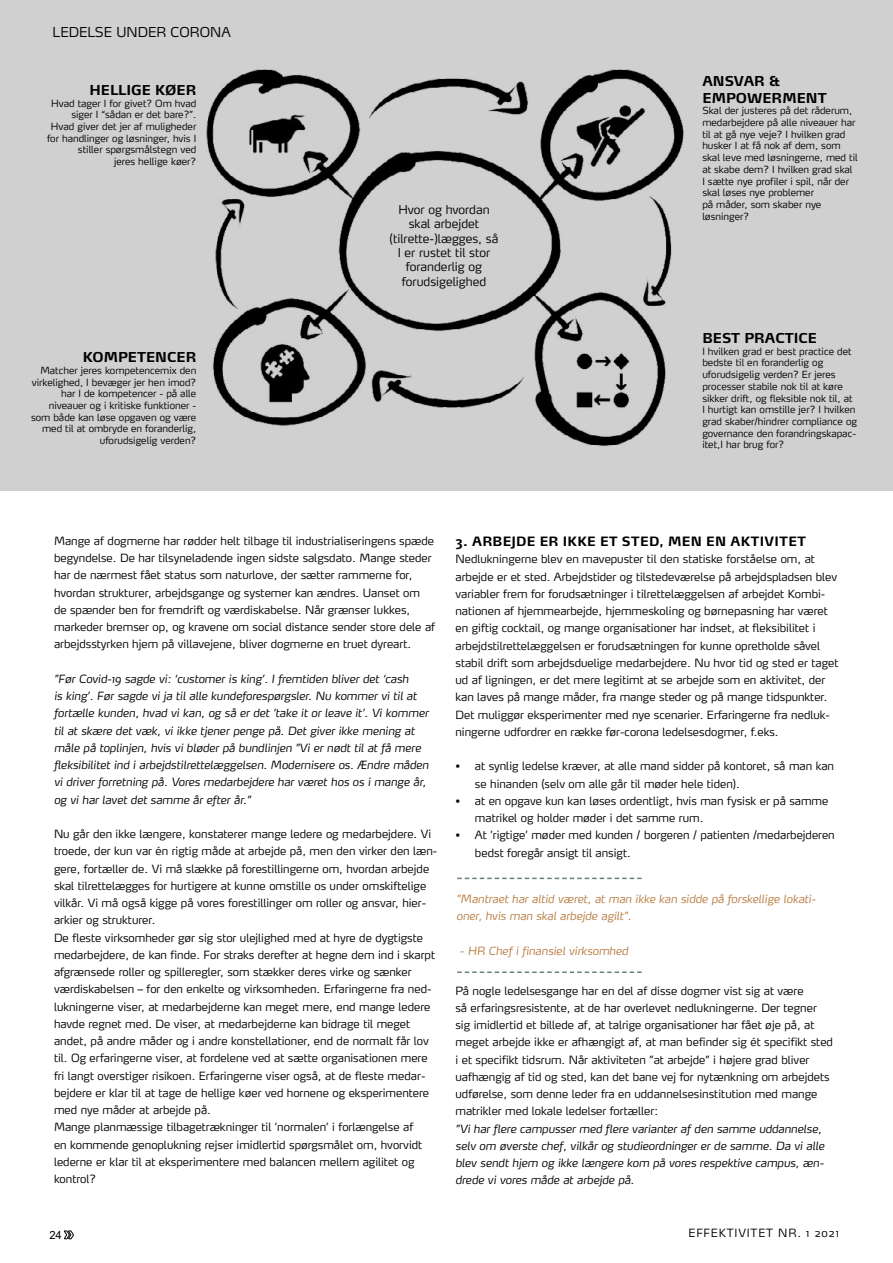
<style>
.page{position:relative;width:893px;height:1263px;background:#fff}
.page>*{position:absolute;margin:0;border:0;box-sizing:border-box;transform-origin:0 0}
.t1{font:700 13.5px/16.2px "Max";color:#000}
.t2{font:300 13.5px "Max";color:#000}
.t3{font:700 12.75px "Max";letter-spacing:.03em;color:#000}
.t4{font:300 12px/14.4px "Max";color:#000;text-align:center}
.t5{font:300 11.25px/17.2px "Max";color:#000}
.t6{font:italic 300 11.25px/17.2px "Max";color:#000}
.t7{font:italic 300 11.25px/17.2px "Max";color:#b87d42}
.t8{font:300 11.25px "Max";letter-spacing:.075em;color:#000}
.t9{font:11.25px "Arial";color:#000}
.t10{font:300 9.75px/11.7px "Max";color:#000;text-align:right}
</style>
<div class="page">
<svg style="left:457px;top:971px;width:185px;height:2px"></svg>
<svg style="left:457px;top:878px;width:185px;height:1px"></svg>
<div style="left:1px;top:0;width:892px;height:491px;background:#d0d0d0"></div>
<img style="left:206px;top:69px;width:478px;height:377px">
<svg style="left:64px;top:1230px;width:10px;height:9px"></svg>
<p class="t2" style="left:53px;top:24px;width:180px">LEDELSE UNDER CORONA</p>
<p class="t1" style="left:89px;top:82px;width:108px">HELLIGE KØER</p>
<p class="t10" style="left:47px;top:97px;width:151px">Hvad tager I for givet? Om hvad siger I “sådan er det bare?”.<br>Hvad giver det jer af muligheder for handlinger og løsninger, hvis I stiller spørgsmålstegn ved<br>jeres hellige køer?</p>
<p class="t1" style="left:83px;top:349px;width:115px">KOMPETENCER</p>
<p class="t10" style="left:31px;top:364px;width:167px">Matcher jeres kompetencemix den virkelighed, I bevæger jer hen imod? har I de kompetencer - på alle niveauer og i kritiske funktioner - som både kan løse opgaven og være med til at ombryde en foranderlig, uforudsigelig verden?</p>
<p class="t4" style="left:390px;top:202px;width:110px">Hvor og hvordan skal arbejdet (tilrette-)lægges, så<br>I er rustet til stor foranderlig og forudsigelighed</p>
<p class="t1" style="left:702px;top:73px;width:126px">ANSVAR &amp;<br>EMPOWERMENT</p>
<p class="t10" style="left:702px;top:105px;width:157px;text-align:left">Skal der justeres på det råderum, medarbejdere på alle niveauer har til at gå nye veje? I hvilken grad husker I at få nok af dem, som skal leve med løsningerne, med til at skabe dem? I hvilken grad skal<br>I sætte nye profiler i spil, når der skal løses nye problemer<br>på måder, som skaber nye løsninger?</p>
<p class="t1" style="left:702px;top:330px;width:116px">BEST PRACTICE</p>
<p class="t10" style="left:702px;top:345px;width:156px;text-align:left">I hvilken grad er best practice det bedste til en foranderlig og uforudsigelig verden? Er jeres processer stabile nok til at køre sikker drift, og fleksible nok til, at<br>I hurtigt kan omstille jer? I hvilken grad skaber/hindrer compliance og governance den forandringskapac&shy;itet,I har brug for?</p>
<p class="t5" style="left:54px;top:532px;width:383px">Mange af dogmerne har rødder helt tilbage til industrialiseringens spæde begyndelse. De har tilsyneladende ingen sidste salgsdato. Mange steder har de nærmest fået status som naturlove, der sætter rammerne for, hvordan strukturer, arbejdsgange og systemer kan ændres. Uanset om de spænder ben for fremdrift og værdiskabelse. Når grænser lukkes, markeder bremser op, og kravene om social distance sender store dele af arbejdsstyrken hjem på villavejene, bliver dogmerne en truet dyreart.</p>
<p class="t6" style="left:54px;top:670px;width:376px">”Før Covid-19 sagde vi: ‘customer is king’. I fremtiden bliver det ‘cash<br>is king’. Før sagde vi ja til alle kundeforespørgsler. Nu kommer vi til at fortælle kunden, hvad vi kan, og så er det ’take it or leave it’. Vi kommer til at skære det væk, vi ikke tjener penge på. Det giver ikke mening at måle på toplinjen, hvis vi bløder på bundlinjen ”Vi er nødt til at få mere fleksibilitet ind i arbejdstilrettelæggelsen. Modernisere os. Ændre måden vi driver forretning på. Vores medarbejdere har været hos os i mange år, og vi har lavet det samme år efter år.”</p>
<p class="t5" style="left:54px;top:825px;width:385px">Nu går den ikke længere, konstaterer mange ledere og medarbejdere. Vi troede, der kun var én rigtig måde at arbejde på, men den virker den læn&shy;gere, fortæller de. Vi må slække på forestillingerne om, hvordan arbejde skal tilrettelægges for hurtigere at kunne omstille os under omskiftelige vilkår. Vi må også kigge på vores forestillinger om roller og ansvar, hier&shy;arkier og strukturer.<br>De fleste virksomheder gør sig stor ulejlighed med at hyre de dygtigste medarbejdere, de kan finde. For straks derefter at hegne dem ind i skarpt afgrænsede roller og spilleregler, som stækker deres virke og sænker værdiskabelsen – for den enkelte og virksomheden. Erfaringerne fra ned&shy;lukningerne viser, at medarbejderne kan meget mere, end mange ledere havde regnet med. De viser, at medarbejderne kan bidrage til meget andet, på andre måder og i andre konstellationer, end de normalt får lov til. Og erfaringerne viser, at fordelene ved at sætte organisationen mere fri langt overstiger risikoen. Erfaringerne viser også, at de fleste medar&shy;bejdere er klar til at tage de hellige køer ved hornene og eksperimentere med nye måder at arbejde på.<br>Mange planmæssige tilbagetrækninger til ’normalen’ i forlængelse af<br>en kommende genoplukning rejser imidlertid spørgsmålet om, hvorvidt lederne er klar til at eksperimentere med balancen mellem agilitet og kontrol?</p>
<p class="t3" style="left:455px;top:533px;width:352px">3. ARBEJDE ER IKKE ET STED, MEN EN AKTIVITET</p>
<p class="t5" style="left:455px;top:551px;width:385px">Nedlukningerne blev en mavepuster til den statiske forståelse om, at arbejde er et sted. Arbejdstider og tilstedeværelse på arbejdspladsen blev variabler frem for forudsætninger i tilrettelæggelsen af arbejdet Kombi&shy;nationen af hjemmearbejde, hjemmeskoling og børnepasning har været en giftig cocktail, og mange organisationer har indset, at fleksibilitet i arbejdstilrettelæggelsen er forudsætningen for kunne opretholde såvel stabil drift som arbejdsduelige medarbejdere. Nu hvor tid og sted er taget ud af ligningen, er det mere legitimt at se arbejde som en aktivitet, der kan laves på mange måder, fra mange steder og på mange tidspunkter.<br>Det muliggør eksperimenter med nye scenarier. Erfaringerne fra nedluk&shy;ningerne udfordrer en række før-corona ledelsesdogmer, f.eks.</p>
<p class="t5" style="left:475px;top:757px;width:360px;text-indent:-19px">• at synlig ledelse kræver, at alle mand sidder på kontoret, så man kan se hinanden (selv om alle går til møder hele tiden).</p>
<p class="t5" style="left:475px;top:792px;width:355px;text-indent:-19px">• at en opgave kun kan løses ordentligt, hvis man fysisk er på samme matrikel og holder møder i det samme rum.</p>
<p class="t5" style="left:475px;top:826px;width:361px;text-indent:-19px">• At ’rigtige’ møder med kunden / borgeren / patienten /medarbejderen bedst foregår ansigt til ansigt.</p>
<p class="t7" style="left:456px;top:890px;width:361px">”Mantraet har altid været, at man ikke kan sidde på forskellige lokati&shy;oner, hvis man skal arbejde agilt”.</p>
<p class="t7" style="left:460px;top:942px;width:170px">- HR Chef i finansiel virksomhed</p>
<p class="t5" style="left:455px;top:982px;width:379px">På nogle ledelsesgange har en del af disse dogmer vist sig at være<br>så erfaringsresistente, at de har overlevet nedlukningerne. Der tegner sig imidlertid et billede af, at talrige organisationer har fået øje på, at meget arbejde ikke er afhængigt af, at man befinder sig ét specifikt sted i et specifikt tidsrum. Når aktiviteten ”at arbejde” i højere grad bliver uafhængig af tid og sted, kan det bane vej for nytænkning om arbejdets udførelse, som denne leder fra en uddannelsesinstitution med mange matrikler med lokale ledelser fortæller:</p>
<p class="t6" style="left:455px;top:1120px;width:371px">”Vi har flere campusser med flere varianter af den samme uddannelse, selv om øverste chef, vilkår og studieordninger er de samme. Da vi alle blev sendt hjem og ikke længere kom på vores respektive campus, æn&shy;drede vi vores måde at arbejde på.</p>
<p class="t9" style="left:49px;top:1227px;width:14px">24</p>
<p class="t8" style="left:688px;top:1226px;width:152px">EFFEKTIVITET NR. 1 2021</p>
</div>
